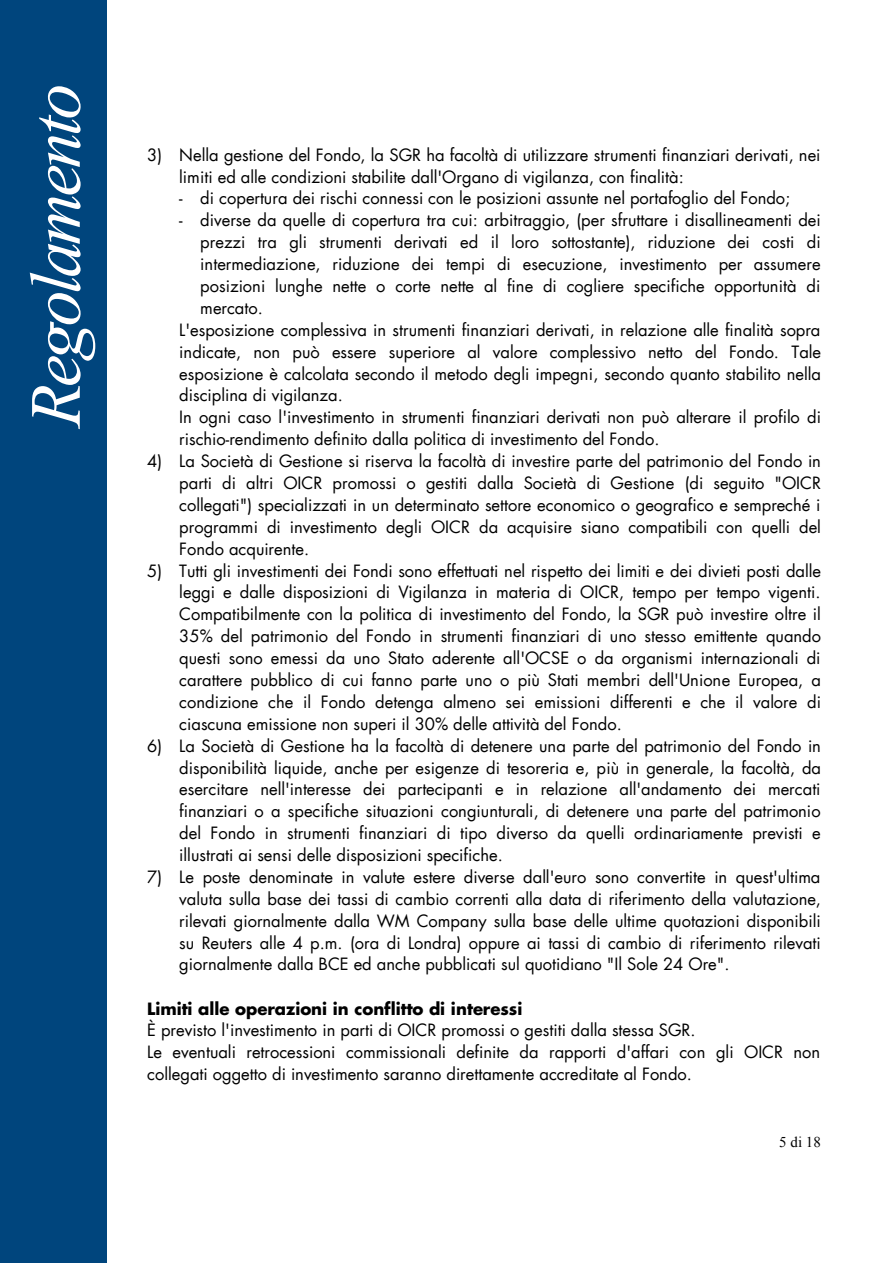
<style>
.page{position:relative;width:893px;height:1263px;background:#fff}
.page>*{position:absolute;margin:0;border:0;box-sizing:border-box;transform-origin:0 0}
.t1{font:italic 72px "Times New Roman";letter-spacing:-.05em;color:#fff}
.t2{font:16.5px/21.9px "Futura LT";color:#000;text-align:justify}
.t3{font:700 16.5px "Futura LT";color:#000}
.t4{font:15px "Times New Roman";color:#000}
</style>
<div class="page">
<div style="left:0;top:0;width:106px;height:1263px;background:#00457d"></div>
<h1 class="t1" style="left:6px;top:428px;width:345px;rotate:-90deg">Regolamento</h1>
<p class="t2" style="left:179px;top:144px;width:643px;text-indent:-32px">3) Nella gestione del Fondo, la SGR ha facoltà di utilizzare strumenti finanziari derivati, nei limiti ed alle condizioni stabilite dall'Organo di vigilanza, con finalità:</p>
<p class="t2" style="left:179px;top:188px;width:613px">- di copertura dei rischi connessi con le posizioni assunte nel portafoglio del Fondo;</p>
<p class="t2" style="left:179px;top:210px;width:643px">- diverse da quelle di copertura tra cui: arbitraggio, (per sfruttare i disallineamenti dei</p>
<p class="t2" style="left:200px;top:231px;width:622px">prezzi tra gli strumenti derivati ed il loro sottostante), riduzione dei costi di</p>
<p class="t2" style="left:200px;top:253px;width:622px">intermediazione, riduzione dei tempi di esecuzione, investimento per assumere</p>
<p class="t2" style="left:200px;top:275px;width:622px">posizioni lunghe nette o corte nette al fine di cogliere specifiche opportunità di</p>
<p class="t2" style="left:200px;top:297px;width:64px">mercato.</p>
<p class="t2" style="left:179px;top:319px;width:643px">L'esposizione complessiva in strumenti finanziari derivati, in relazione alle finalità sopra</p>
<p class="t2" style="left:179px;top:341px;width:643px">indicate, non può essere superiore al valore complessivo netto del Fondo. Tale</p>
<p class="t2" style="left:179px;top:363px;width:643px">esposizione è calcolata secondo il metodo degli impegni, secondo quanto stabilito nella</p>
<p class="t2" style="left:179px;top:384px;width:165px">disciplina di vigilanza.</p>
<p class="t2" style="left:179px;top:406px;width:643px">In ogni caso l'investimento in strumenti finanziari derivati non può alterare il profilo di</p>
<p class="t2" style="left:179px;top:428px;width:482px">rischio-rendimento definito dalla politica di investimento del Fondo.</p>
<p class="t2" style="left:179px;top:450px;width:643px;text-indent:-32px">4) La Società di Gestione si riserva la facoltà di investire parte del patrimonio del Fondo in parti di altri OICR promossi o gestiti dalla Società di Gestione (di seguito "OICR collegati") specializzati in un determinato settore economico o geografico e sempreché i programmi di investimento degli OICR da acquisire siano compatibili con quelli del Fondo acquirente.</p>
<p class="t2" style="left:179px;top:560px;width:643px;text-indent:-32px">5) Tutti gli investimenti dei Fondi sono effettuati nel rispetto dei limiti e dei divieti posti dalle leggi e dalle disposizioni di Vigilanza in materia di OICR, tempo per tempo vigenti.<br>Compatibilmente con la politica di investimento del Fondo, la SGR può investire oltre il 35% del patrimonio del Fondo in strumenti finanziari di uno stesso emittente quando questi sono emessi da uno Stato aderente all'OCSE o da organismi internazionali di carattere pubblico di cui fanno parte uno o più Stati membri dell'Unione Europea, a condizione che il Fondo detenga almeno sei emissioni differenti e che il valore di ciascuna emissione non superi il 30% delle attività del Fondo.</p>
<p class="t2" style="left:179px;top:735px;width:643px;text-indent:-32px">6) La Società di Gestione ha la facoltà di detenere una parte del patrimonio del Fondo in disponibilità liquide, anche per esigenze di tesoreria e, più in generale, la facoltà, da esercitare nell'interesse dei partecipanti e in relazione all'andamento dei mercati finanziari o a specifiche situazioni congiunturali, di detenere una parte del patrimonio del Fondo in strumenti finanziari di tipo diverso da quelli ordinariamente previsti e illustrati ai sensi delle disposizioni specifiche.</p>
<p class="t2" style="left:179px;top:866px;width:643px;text-indent:-32px">7) Le poste denominate in valute estere diverse dall'euro sono convertite in quest'ultima valuta sulla base dei tassi di cambio correnti alla data di riferimento della valutazione, rilevati giornalmente dalla WM Company sulla base delle ultime quotazioni disponibili su Reuters alle 4 p.m. (ora di Londra) oppure ai tassi di cambio di riferimento rilevati giornalmente dalla BCE ed anche pubblicati sul quotidiano "Il Sole 24 Ore".</p>
<p class="t3" style="left:147px;top:997px;width:377px">Limiti alle operazioni in conflitto di interessi</p>
<p class="t2" style="left:147px;top:1019px;width:675px;text-align:left">È previsto l'investimento in parti di OICR promossi o gestiti dalla stessa SGR.<br>Le eventuali retrocessioni commissionali definite da rapporti d'affari con gli OICR non collegati oggetto di investimento saranno direttamente accreditate al Fondo.</p>
<p class="t4" style="left:779px;top:1132px;width:43px">5 di 18</p>
</div>
